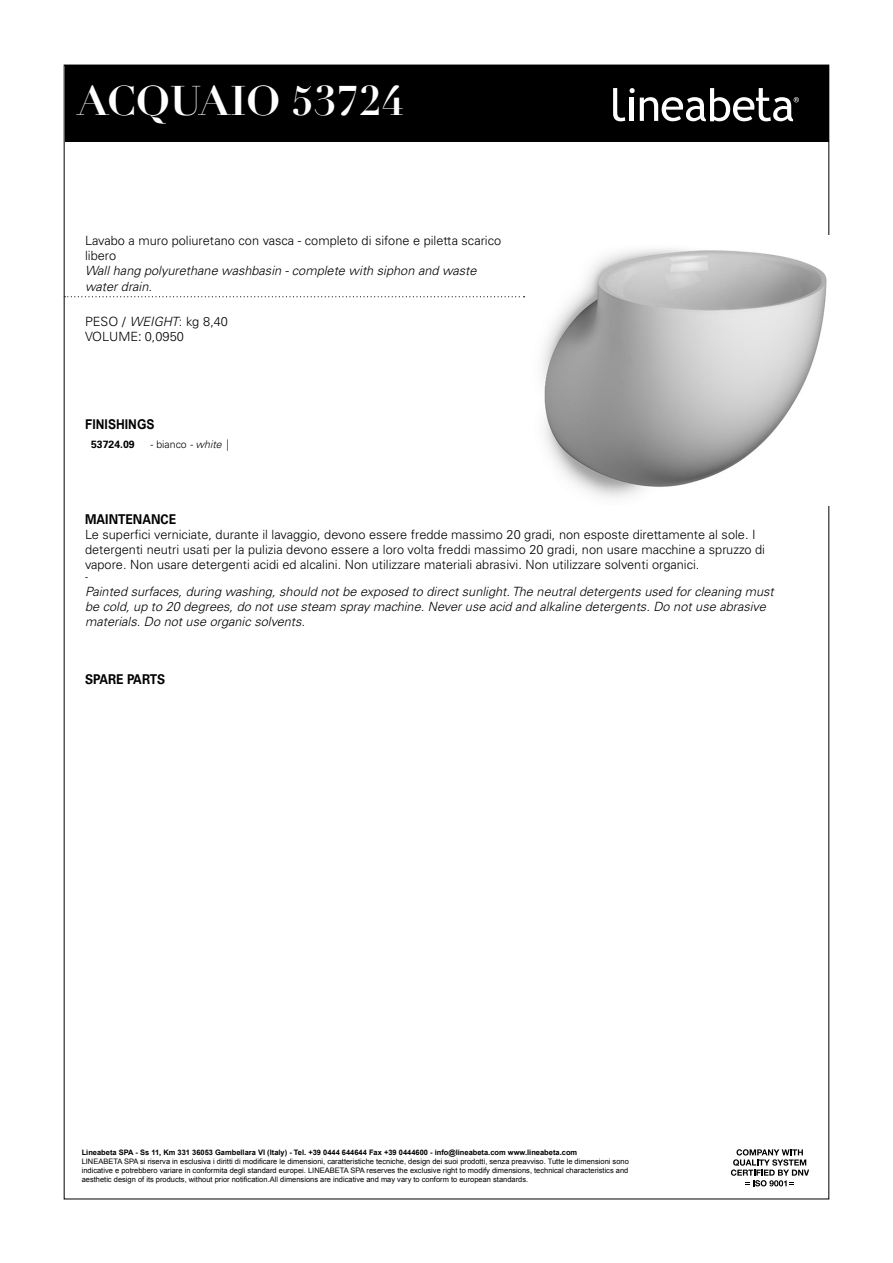
<style>
.page{position:relative;width:893px;height:1263px;background:#fff}
.page>*{position:absolute;margin:0;border:0;box-sizing:border-box;transform-origin:0 0}
.t1{font:700 40.5px "Didot";color:#fff}
.t2{font:700 13.5px "Univers LT Std";color:#000;scale:.9 1}
.t3{font:700 13.5px "Arial";color:#000;scale:.9 1}
.t4{font:300 12.75px/15.3px "Univers LT Std";color:#000}
.t5{font:italic 300 12.75px/15.3px "Univers LT Std";color:#000}
.t6{font:300 10.5px "Univers LT Std";color:#000}
.t7{font:700 10.5px "Univers LT Std";color:#000}
.t8{font:9px "Arial";color:#000}
.t9{font:7.5px/9px "Arial";color:#000;text-align:justify}
.t10{font:700 7.5px "Arial";color:#000}
.s1{font-style:italic}
.s2{font-family:"Arial";font-weight:400}
</style>
<div class="page">
<div style="left:65px;top:65px;width:764px;height:77px;background:#000"></div>
<svg style="left:613px;top:88px;width:186px;height:34px"></svg>
<svg style="left:731px;top:1149px;width:78px;height:37px"></svg>
<svg style="left:64px;top:296px;width:461px;height:1px"></svg>
<img style="left:542px;top:249px;width:285px;height:249px">
<h1 class="t1" style="left:77px;top:76px;width:328px">ACQUAIO 53724</h1>
<h3 class="t4" style="left:85px;top:233px;width:418px">Lavabo a muro poliuretano con vasca - completo di sifone e piletta scarico libero</h3>
<h3 class="t5" style="left:85px;top:263px;width:393px">Wall hang polyurethane washbasin - complete with siphon and waste water drain.</h3>
<h3 class="t4" style="left:85px;top:314px;width:145px">PESO / <span class="s1">WEIGHT</span>: kg 8,40<br>VOLUME<span class="s2">:</span> 0,0950</h3>
<h2 class="t3" style="left:85px;top:415px;width:79px">FINISHINGS</h2>
<h3 class="t7" style="left:91px;top:438px;width:45px">53724.09</h3>
<h3 class="t6" style="left:151px;top:438px;width:80px">- bianco <span class="s1">- white |</span></h3>
<h2 class="t2" style="left:85px;top:511px;width:103px">MAINTENANCE</h2>
<p class="t4" style="left:85px;top:527px;width:681px">Le superfici verniciate, durante il lavaggio, devono essere fredde massimo 20 gradi, non esposte direttamente al sole. I detergenti neutri usati per la pulizia devono essere a loro volta freddi massimo 20 gradi, non usare macchine a spruzzo di vapore. Non usare detergenti acidi ed alcalini. Non utilizzare materiali abrasivi. Non utilizzare solventi organici.</p>
<p class="t8" style="left:85px;top:571px;width:4px">-</p>
<p class="t5" style="left:85px;top:584px;width:690px">Painted surfaces, during washing, should not be exposed to direct sunlight. The neutral detergents used for cleaning must be cold, up to 20 degrees, do not use steam spray machine. Never use acid and alkaline detergents. Do not use abrasive materials. Do not use organic solvents.</p>
<h2 class="t2" style="left:85px;top:671px;width:91px">SPARE PARTS</h2>
<p class="t10" style="left:82px;top:1147px;width:497px">Lineabeta SPA - Ss 11, Km 331 36053 Gambellara VI (Italy) - Tel. +39 0444 644644 Fax +39 0444600 - info@lineabeta.com www.lineabeta.com</p>
<p class="t9" style="left:82px;top:1157px;width:549px">LINEABETA SPA si riserva in esclusiva i diritti di modificare le dimensioni, caratteristiche tecniche, design dei suoi prodotti, senza preavviso. Tutte le dimensioni sono indicative e potrebbero variare in conformita degli standard europei. LINEABETA SPA reserves the exclusive right to modify dimensions, technical characteristics and aesthetic design of its products, without prior notification.All dimensions are indicative and may vary to conform to european standards.</p>
</div>
